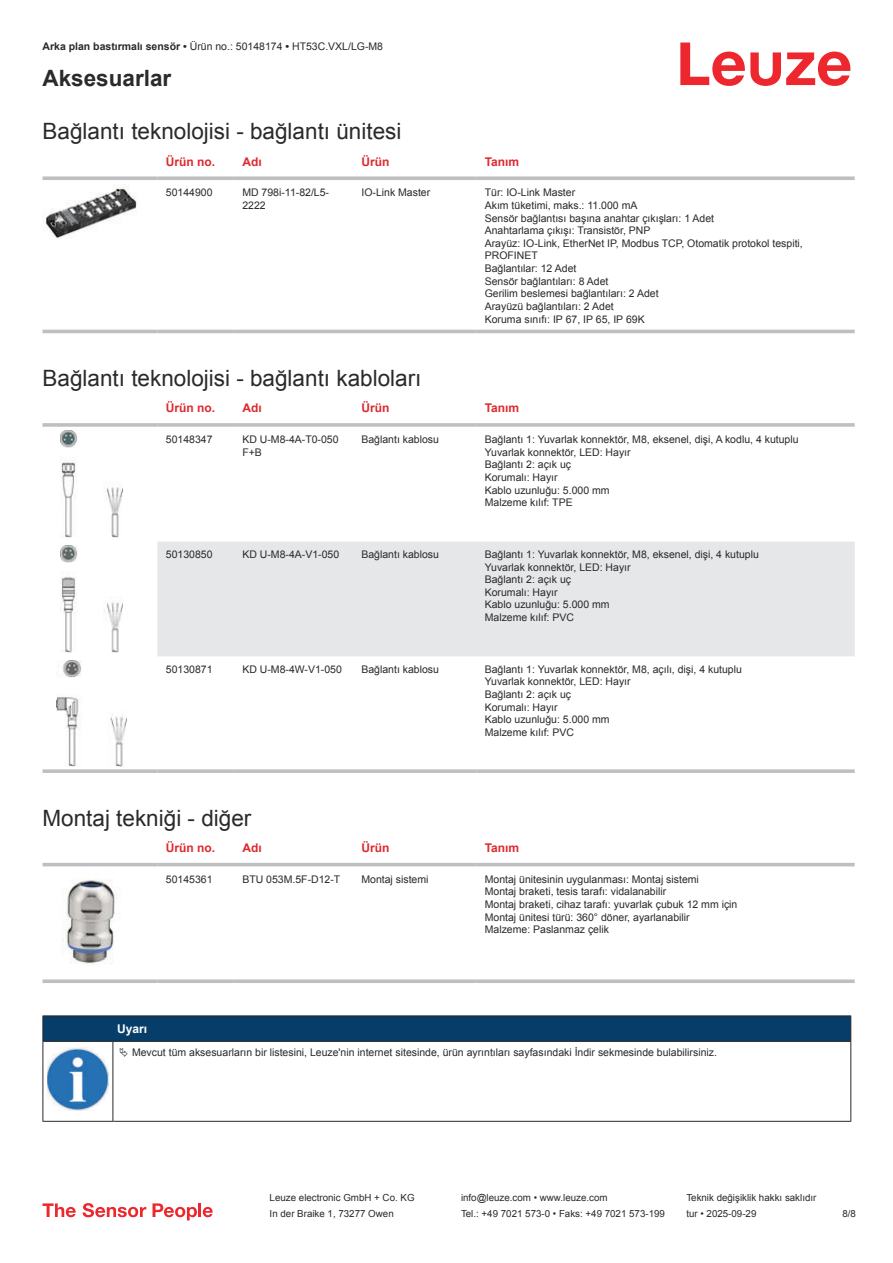
<style>
.page{position:relative;width:893px;height:1263px;background:#fff}
.page>*{position:absolute;margin:0;border:0;box-sizing:border-box;transform-origin:0 0}
.t1{font:22.5px "Arial";color:#2b292a}
.t2{font:700 22.5px "Arial";color:#2b292a}
.t3{font:700 12px "Arial";color:#db2a30}
.t4{font:700 12px "Arial";color:#fff}
.t5{font:10.5px/12.6px "Arial";color:#2b292a}
.t6{font:9.75px "Arial";color:#2b292a}
.s1{font-weight:700}
</style>
<div class="page">
<svg style="left:680px;top:43px;width:170px;height:43px"></svg>
<div style="left:43px;top:329px;width:812px;height:5px;background:#eeefef"></div>
<svg style="left:43px;top:176px;width:114px;height:4px"></svg>
<svg style="left:157px;top:176px;width:77px;height:4px"></svg>
<svg style="left:234px;top:176px;width:119px;height:4px"></svg>
<svg style="left:353px;top:176px;width:123px;height:4px"></svg>
<svg style="left:476px;top:176px;width:379px;height:4px;background:#c4c6c8"></svg>
<hr style="left:43px;top:330px;width:114px;height:3px;background:#bdbfc1">
<hr style="left:157px;top:330px;width:77px;height:3px;background:#bdbfc1">
<hr style="left:234px;top:330px;width:119px;height:3px;background:#bdbfc1">
<hr style="left:353px;top:330px;width:123px;height:3px;background:#bdbfc1">
<hr style="left:476px;top:330px;width:379px;height:3px;background:#bdbfc1">
<img style="left:43px;top:185px;width:94px;height:54px">
<div style="left:157px;top:541px;width:698px;height:115px;background:#e6e7e9"></div>
<svg style="left:43px;top:423px;width:114px;height:4px"></svg>
<hr style="left:157px;top:423px;width:77px;height:4px;background:#c5c7c9">
<svg style="left:234px;top:423px;width:119px;height:4px"></svg>
<svg style="left:353px;top:423px;width:123px;height:4px"></svg>
<hr style="left:476px;top:423px;width:379px;height:4px;background:#c5c7c9">
<svg style="left:43px;top:769px;width:114px;height:4px"></svg>
<svg style="left:157px;top:769px;width:77px;height:4px"></svg>
<svg style="left:234px;top:769px;width:119px;height:4px"></svg>
<svg style="left:353px;top:769px;width:123px;height:4px"></svg>
<svg style="left:476px;top:769px;width:379px;height:4px;background:#c3c5c7"></svg>
<img style="left:60px;top:431px;width:63px;height:106px">
<img style="left:60px;top:546px;width:63px;height:106px">
<img style="left:56px;top:661px;width:70px;height:106px">
<svg style="left:43px;top:862px;width:812px;height:5px;fill:#efeff0"></svg>
<hr style="left:43px;top:863px;width:114px;height:3px;background:#bdbfc1">
<hr style="left:157px;top:863px;width:77px;height:3px;background:#bdbfc1">
<hr style="left:234px;top:863px;width:119px;height:3px;background:#bdbfc1">
<hr style="left:353px;top:863px;width:123px;height:3px;background:#bdbfc1">
<hr style="left:476px;top:863px;width:379px;height:3px;background:#bdbfc1">
<svg style="left:43px;top:979px;width:114px;height:4px"></svg>
<svg style="left:157px;top:979px;width:77px;height:4px"></svg>
<svg style="left:234px;top:979px;width:119px;height:4px"></svg>
<svg style="left:353px;top:979px;width:123px;height:4px"></svg>
<svg style="left:476px;top:979px;width:379px;height:4px;background:#c4c6c8"></svg>
<img style="left:61px;top:879px;width:54px;height:85px">
<svg style="left:44px;top:1042px;width:806px;height:79px"></svg>
<hr style="left:43px;top:1015px;width:70px;height:1px;background:#2b292a">
<hr style="left:43px;top:1041px;width:70px;height:1px;background:#2b292a">
<hr style="left:113px;top:1015px;width:738px;height:1px;background:#2b292a">
<div style="left:43px;top:1016px;width:808px;height:25px;background:#063d69"></div>
<hr style="left:113px;top:1041px;width:738px;height:1px;background:#2b292a">
<hr style="left:43px;top:1042px;width:1px;height:75px;background:#2b292a">
<hr style="left:113px;top:1042px;width:1px;height:75px;background:#2b292a">
<hr style="left:850px;top:1042px;width:1px;height:75px;background:#2b292a">
<hr style="left:43px;top:1121px;width:70px;height:1px;background:#2b292a">
<hr style="left:113px;top:1121px;width:738px;height:1px;background:#2b292a">
<img style="left:47px;top:1048px;width:61px;height:62px">
<div style="left:115px;top:1042px;width:734px;height:20px;background:#fff"></div>
<svg style="left:43px;top:1203px;width:33px;height:14px"></svg>
<svg style="left:83px;top:1203px;width:63px;height:14px"></svg>
<svg style="left:153px;top:1203px;width:44px;height:17px"></svg>
<hr style="left:198px;top:1203px;width:3px;height:14px;background:#ed272d">
<svg style="left:203px;top:1207px;width:10px;height:10px"></svg>
<p class="t5" style="left:43px;top:41px;width:342px"><span class="s1">Arka plan bastırmalı sensör •</span> Ürün no.: 50148174 <span class="s1">•</span> HT53C.VXL/LG-M8</p>
<h1 class="t2" style="left:43px;top:70px;width:130px">Aksesuarlar</h1>
<h1 class="t1" style="left:43px;top:116px;width:360px">Bağlantı teknolojisi - bağlantı ünitesi</h1>
<p class="t3" style="left:166px;top:153px;width:51px">Ürün no.</p>
<p class="t3" style="left:242px;top:153px;width:21px">Adı</p>
<p class="t3" style="left:361px;top:153px;width:29px">Ürün</p>
<p class="t3" style="left:485px;top:153px;width:36px">Tanım</p>
<p class="t5" style="left:166px;top:186px;width:48px">50144900</p>
<p class="t5" style="left:242px;top:186px;width:88px">MD 798i-11-82/L5-<br>2222</p>
<p class="t5" style="left:361px;top:186px;width:70px">IO-Link Master</p>
<p class="t5" style="left:485px;top:186px;width:320px">Tür: IO-Link Master<br>Akım tüketimi, maks.: 11.000 mA<br>Sensör bağlantısı başına anahtar çıkışları: 1 Adet<br>Anahtarlama çıkışı: Transistör, PNP<br>Arayüz: IO-Link, EtherNet IP, Modbus TCP, Otomatik protokol tespiti, PROFINET<br>Bağlantılar: 12 Adet<br>Sensör bağlantıları: 8 Adet<br>Gerilim beslemesi bağlantıları: 2 Adet<br>Arayüzü bağlantıları: 2 Adet<br>Koruma sınıfı: IP 67, IP 65, IP 69K</p>
<h1 class="t1" style="left:43px;top:363px;width:380px">Bağlantı teknolojisi - bağlantı kabloları</h1>
<p class="t3" style="left:166px;top:400px;width:51px">Ürün no.</p>
<p class="t3" style="left:242px;top:400px;width:21px">Adı</p>
<p class="t3" style="left:361px;top:400px;width:29px">Ürün</p>
<p class="t3" style="left:485px;top:400px;width:36px">Tanım</p>
<p class="t5" style="left:166px;top:434px;width:48px">50148347</p>
<p class="t5" style="left:242px;top:434px;width:98px">KD U-M8-4A-T0-050<br>F+B</p>
<p class="t5" style="left:361px;top:433px;width:79px">Bağlantı kablosu</p>
<p class="t5" style="left:485px;top:433px;width:315px">Bağlantı 1: Yuvarlak konnektör, M8, eksenel, dişi, A kodlu, 4 kutuplu<br>Yuvarlak konnektör, LED: Hayır<br>Bağlantı 2: açık uç<br>Korumalı: Hayır<br>Kablo uzunluğu: 5.000 mm<br>Malzeme kılıf: TPE</p>
<p class="t5" style="left:166px;top:549px;width:48px">50130850</p>
<p class="t5" style="left:242px;top:549px;width:98px">KD U-M8-4A-V1-050</p>
<p class="t5" style="left:361px;top:548px;width:79px">Bağlantı kablosu</p>
<p class="t5" style="left:485px;top:548px;width:276px">Bağlantı 1: Yuvarlak konnektör, M8, eksenel, dişi, 4 kutuplu<br>Yuvarlak konnektör, LED: Hayır<br>Bağlantı 2: açık uç<br>Korumalı: Hayır<br>Kablo uzunluğu: 5.000 mm<br>Malzeme kılıf: PVC</p>
<p class="t5" style="left:166px;top:664px;width:48px">50130871</p>
<p class="t5" style="left:242px;top:664px;width:101px">KD U-M8-4W-V1-050</p>
<p class="t5" style="left:361px;top:663px;width:79px">Bağlantı kablosu</p>
<p class="t5" style="left:485px;top:663px;width:259px">Bağlantı 1: Yuvarlak konnektör, M8, açılı, dişi, 4 kutuplu<br>Yuvarlak konnektör, LED: Hayır<br>Bağlantı 2: açık uç<br>Korumalı: Hayır<br>Kablo uzunluğu: 5.000 mm<br>Malzeme kılıf: PVC</p>
<h1 class="t1" style="left:43px;top:802px;width:210px">Montaj tekniği - diğer</h1>
<p class="t3" style="left:166px;top:839px;width:51px">Ürün no.</p>
<p class="t3" style="left:242px;top:839px;width:21px">Adı</p>
<p class="t3" style="left:361px;top:839px;width:29px">Ürün</p>
<p class="t3" style="left:485px;top:839px;width:36px">Tanım</p>
<p class="t5" style="left:166px;top:874px;width:48px">50145361</p>
<p class="t5" style="left:242px;top:873px;width:100px">BTU 053M.5F-D12-T</p>
<p class="t5" style="left:361px;top:873px;width:69px">Montaj sistemi</p>
<p class="t5" style="left:485px;top:873px;width:254px">Montaj ünitesinin uygulanması: Montaj sistemi<br>Montaj braketi, tesis tarafı: vidalanabilir<br>Montaj braketi, cihaz tarafı: yuvarlak çubuk 12 mm için Montaj ünitesi türü: 360° döner, ayarlanabilir Malzeme: Paslanmaz çelik</p>
<p class="t4" style="left:117px;top:1020px;width:32px">Uyarı</p>
<p class="t5" style="left:132px;top:1046px;width:586px">Mevcut tüm aksesuarların bir listesini, Leuze'nin internet sitesinde, ürün ayrıntıları sayfasındaki İndir sekmesinde bulabilirsiniz.</p>
<p class="t6" style="left:270px;top:1191px;width:146px">Leuze electronic GmbH + Co. KG</p>
<p class="t6" style="left:461px;top:1191px;width:148px">info@leuze.com • www.leuze.com</p>
<p class="t6" style="left:686px;top:1191px;width:132px">Teknik değişiklik hakkı saklıdır</p>
<p class="t6" style="left:270px;top:1207px;width:126px">In der Braike 1, 73277 Owen</p>
<p class="t6" style="left:461px;top:1207px;width:205px">Tel.: +49 7021 573-0 • Faks: +49 7021 573-199</p>
<p class="t6" style="left:686px;top:1207px;width:72px">tur • 2025-09-29</p>
<p class="t6" style="left:842px;top:1210px;width:15px">8 /8</p>
</div>
